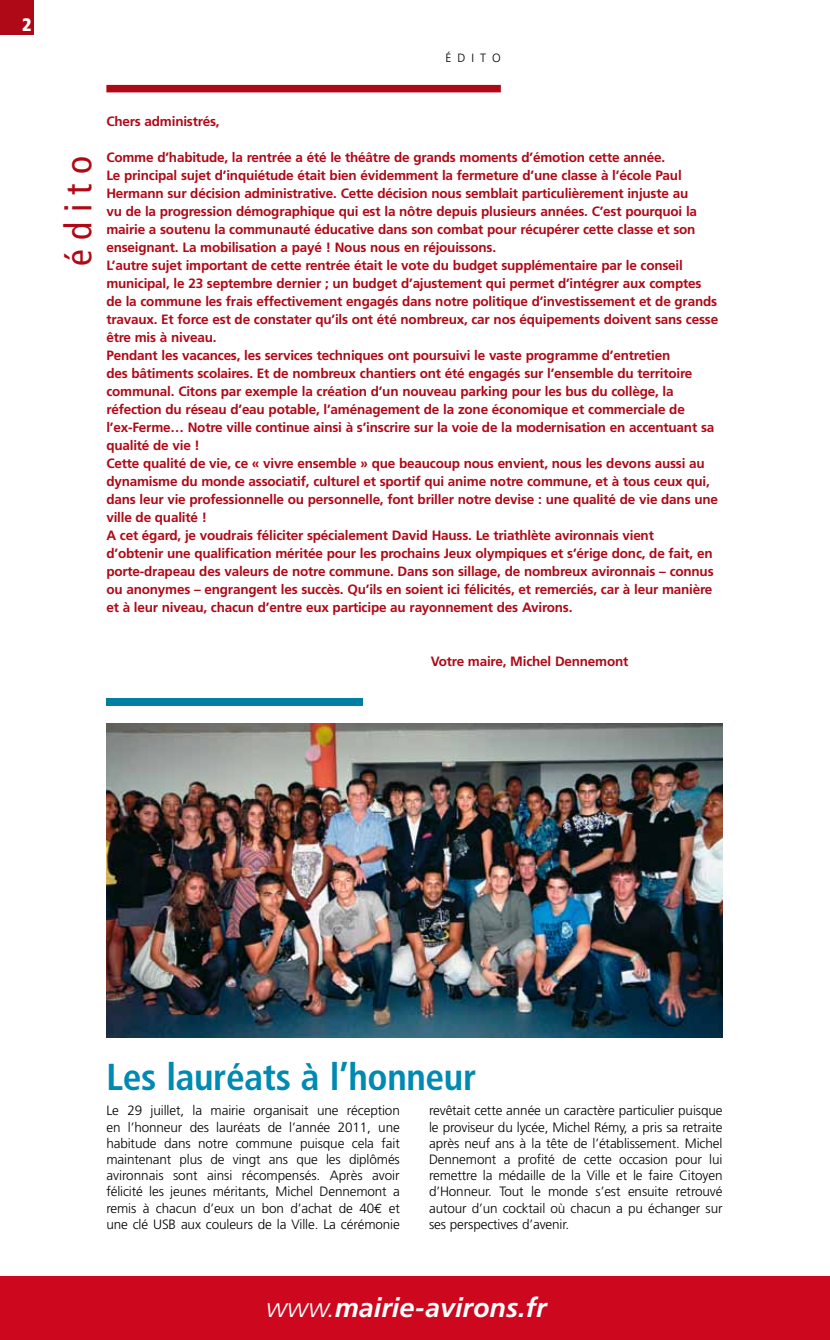
<style>
.page{position:relative;width:830px;height:1340px;background:#fff}
.page>*{position:absolute;margin:0;border:0;box-sizing:border-box;transform-origin:0 0}
.t1{font:700 condensed 37.5px "Frutiger";letter-spacing:-.01em;color:#008ab1}
.t2{font:condensed 37.5px "Frutiger";letter-spacing:.25em;color:#af0917}
.t3{font:italic 700 27px "Frutiger";color:#fff}
.t4{font:900 condensed 18px "Frutiger";color:#fff}
.t5{font:700 13.5px/18px "Frutiger";letter-spacing:-.015em;color:#af0917}
.t6{font:300 13.5px/16.2px "Frutiger";letter-spacing:-.01em;color:#000;text-align:justify}
.t7{font:300 12px "Frutiger";color:#000}
.s1{font-family:"Euro Mono";font-weight:400}
.s2{font-weight:300}
</style>
<div class="page">
<div style="left:106px;top:85px;width:394px;height:7px;background:#af0917"></div>
<div style="left:0;top:0;width:34px;height:34px;background:#af0917"></div>
<div style="left:106px;top:698px;width:256px;height:8px;background:#007fa4"></div>
<div style="left:0;top:1276px;width:829px;height:63px;background:#cd071e"></div>
<img style="left:106px;top:723px;width:616px;height:314px">
<h3 class="t4" style="left:22px;top:14px;width:11px">2</h3>
<p class="t7" style="left:445px;top:51px;width:57px">édit o</p>
<h1 class="t2" style="left:57px;top:266px;width:111px;rotate:-90deg">édito</h1>
<p class="t5" style="left:106px;top:112px;width:115px">Chers administrés,</p>
<p class="t5" style="left:106px;top:148px;width:613px">Comme d’habitude, la rentrée a été le théâtre de grands moments d’émotion cette année.<br>Le principal sujet d’inquiétude était bien évidemment la fermeture d’une classe à l’école Paul Hermann sur décision administrative. Cette décision nous semblait particulièrement injuste au<br>vu de la progression démographique qui est la nôtre depuis plusieurs années. C’est pourquoi la mairie a soutenu la communauté éducative dans son combat pour récupérer cette classe et son enseignant. La mobilisation a payé ! Nous nous en réjouissons.<br>L’autre sujet important de cette rentrée était le vote du budget supplémentaire par le conseil municipal, le 23 septembre dernier ; un budget d’ajustement qui permet d’intégrer aux comptes de la commune les frais effectivement engagés dans notre politique d’investissement et de grands travaux. Et force est de constater qu’ils ont été nombreux, car nos équipements doivent sans cesse être mis à niveau.<br>Pendant les vacances, les services techniques ont poursuivi le vaste programme d’entretien<br>des bâtiments scolaires. Et de nombreux chantiers ont été engagés sur l’ensemble du territoire communal. Citons par exemple la création d’un nouveau parking pour les bus du collège, la réfection du réseau d’eau potable, l’aménagement de la zone économique et commerciale de l’ex-Ferme… Notre ville continue ainsi à s’inscrire sur la voie de la modernisation en accentuant sa qualité de vie !<br>Cette qualité de vie, ce « vivre ensemble » que beaucoup nous envient, nous les devons aussi au dynamisme du monde associatif, culturel et sportif qui anime notre commune, et à tous ceux qui, dans leur vie professionnelle ou personnelle, font briller notre devise : une qualité de vie dans une ville de qualité !<br>A cet égard, je voudrais féliciter spécialement David Hauss. Le triathlète avironnais vient<br>d’obtenir une qualification méritée pour les prochains Jeux olympiques et s’érige donc, de fait, en porte-drapeau des valeurs de notre commune. Dans son sillage, de nombreux avironnais – connus ou anonymes – engrangent les succès. Qu’ils en soient ici félicités, et remerciés, car à leur manière et à leur niveau, chacun d’entre eux participe au rayonnement des Avirons.</p>
<p class="t5" style="left:430px;top:652px;width:199px">Votre maire, Michel Dennemont</p>
<h1 class="t1" style="left:106px;top:1054px;width:371px">Les lauréats à l’honneur</h1>
<p class="t6" style="left:106px;top:1102px;width:295px">Le 29 juillet, la mairie organisait une réception en l’honneur des lauréats de l’année 2011, une habitude dans notre commune puisque cela fait maintenant plus de vingt ans que les diplômés avironnais sont ainsi récompensés. Après avoir félicité les jeunes méritants, Michel Dennemont a remis à chacun d’eux un bon d’achat de 40<span class="s1">€</span> et une clé USB aux couleurs de la Ville. La cérémonie</p>
<p class="t6" style="left:429px;top:1102px;width:295px">revêtait cette année un caractère particulier puisque le proviseur du lycée, Michel Rémy, a pris sa retraite après neuf ans à la tête de l’établissement. Michel Dennemont a profité de cette occasion pour lui remettre la médaille de la Ville et le faire Citoyen d’Honneur. Tout le monde s’est ensuite retrouvé autour d’un cocktail où chacun a pu échanger sur ses perspectives d’avenir.</p>
<h2 class="t3" style="left:266px;top:1291px;width:282px"><span class="s2">www.</span>mairie-avirons.fr</h2>
</div>
